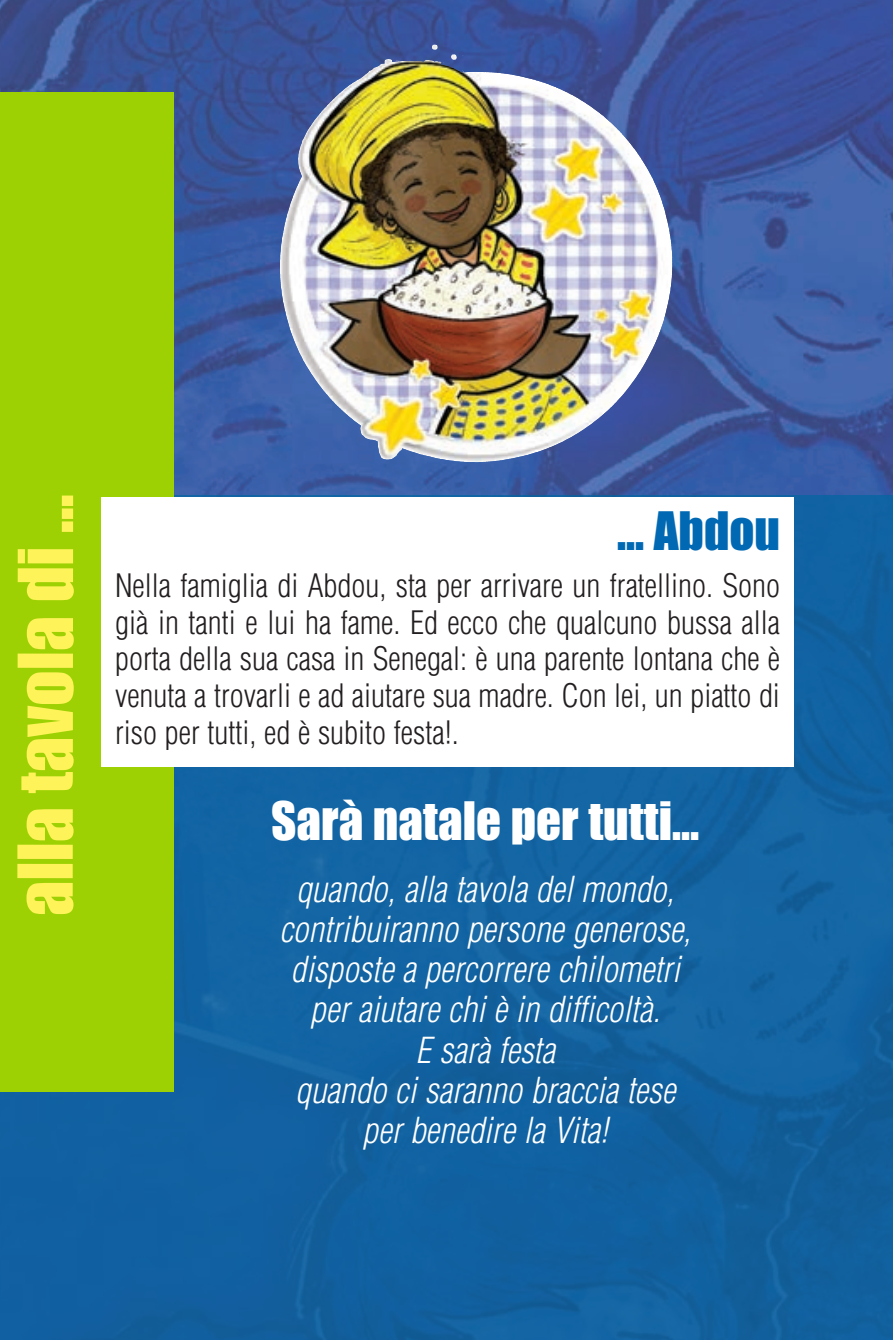
<style>
.page{position:relative;width:893px;height:1340px;background:#fff}
.page>*{position:absolute;margin:0;border:0;box-sizing:border-box;transform-origin:0 0}
.t1{font:70px "Impact";color:#fff35a}
.t2{font:49px "Impact";color:#fff}
.t3{font:49px "Impact";color:#0168b3}
.t4{font:italic 300 condensed 35px/40.2px "Helvetica";color:#fff;text-align:center}
.t5{font:300 condensed 31.5px/36.8px "Helvetica";color:#231f20;text-align:justify}
</style>
<div class="page">
<img style="left:1px;top:0;width:892px;height:495px">
<div style="left:0;top:495px;width:893px;height:844px;background:#1261a2"></div>
<div style="left:0;top:92px;width:174px;height:999px;background:#9dd103"></div>
<div style="left:101px;top:497px;width:693px;height:269px;background:#fff"></div>
<h1 class="t1" style="left:8px;top:915px;width:423px;rotate:-90deg">alla tavola di ...</h1>
<h2 class="t3" style="left:617px;top:504px;width:165px">... Abdou</h2>
<p class="t5" style="left:115px;top:569px;width:666px">Nella famiglia di Abdou, sta per arrivare un fratellino. Sono già in tanti e lui ha fame. Ed ecco che qualcuno bussa alla porta della sua casa in Senegal: è una parente lontana che è venuta a trovarli e ad aiutare sua madre. Con lei, un piatto di riso per tutti, ed è subito festa!.</p>
<h2 class="t2" style="left:271px;top:794px;width:430px">Sarà natale per tutti…</h2>
<p class="t4" style="left:279px;top:871px;width:413px">quando, alla tavola del mondo, contribuiranno persone generose, disposte a percorrere chilometri per aiutare chi è in difficoltà.<br>E sarà festa<br>quando ci saranno braccia tese per benedire la Vita!</p>
</div>
